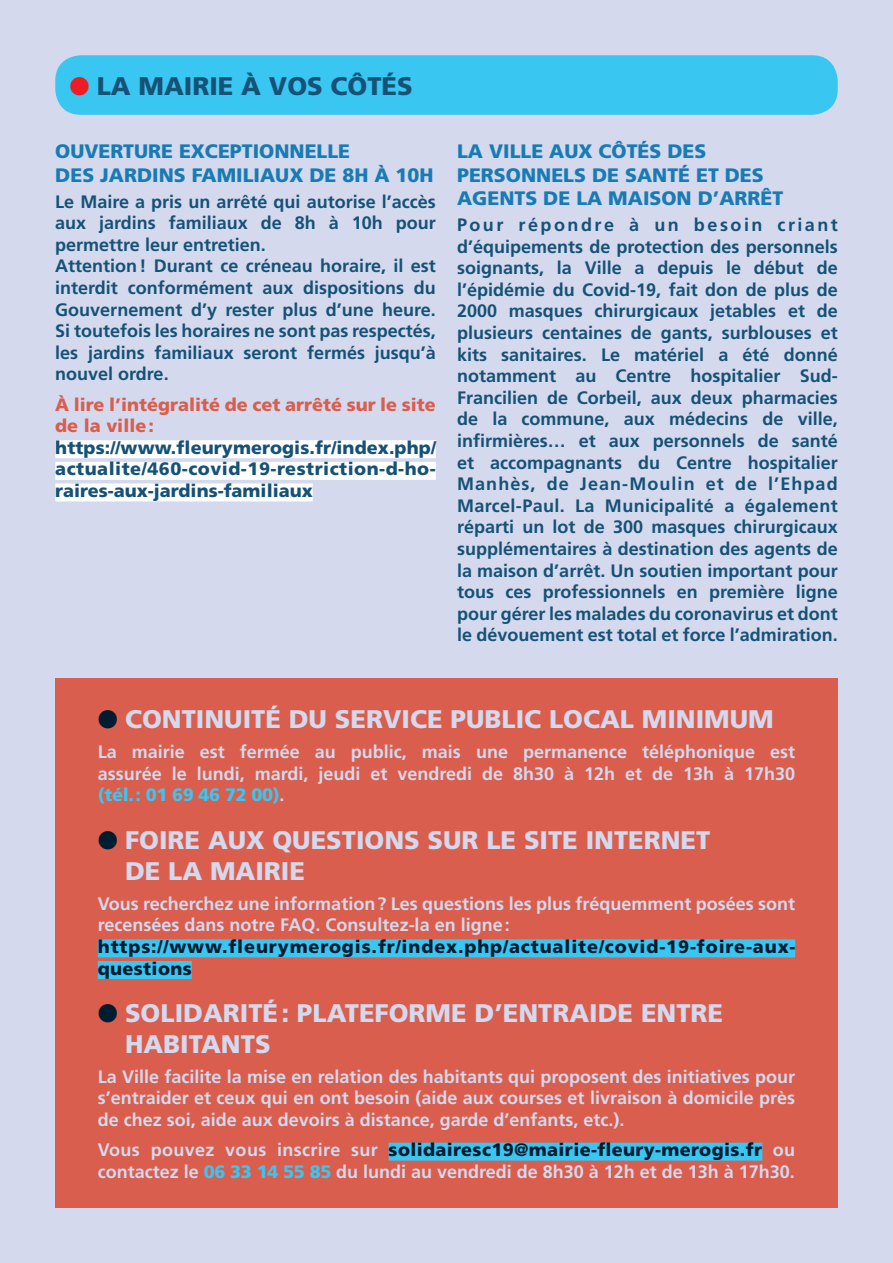
<style>
.page{position:relative;width:893px;height:1263px;background:#d4d9ed}
.page>*{position:absolute;margin:0;border:0;box-sizing:border-box;transform-origin:0 0}
.nl_enc_titre{font:900 25.5px/30.6px "Frutiger";color:#d4d9ed}
.t1{font:900 25.5px "Frutiger";color:#155276}
.nl_texte_titre{font:900 19.5px/23.4px "Frutiger";color:#187bb4}
.t2{font:700 18px/21.6px "Frutiger";color:#155276;text-align:justify}
.nl_enc_texte{font:700 18px/21.6px "Frutiger";color:#d4d9ed;text-align:justify}
.nl_texte_lien_url_et{font:900 18px/21.6px "Frutiger";color:#155276;text-align:justify}
.nl_enc_lien{font:900 18px/21.6px "Frutiger";letter-spacing:.05em;color:#001c31}
.t3{font:900 18px/21.6px "Frutiger";color:#da5e4d}
.s1{color:#ee1d23}
.s2{color:#001c31}
.s3{font-weight:900;color:#39c6f1}
.s4{font-weight:900;color:#001c31}
</style>
<div class="page">
<div style="left:55px;top:440px;width:381px;height:18px;background:#fff"></div>
<div style="left:55px;top:462px;width:381px;height:18px;background:#fff"></div>
<div style="left:55px;top:483px;width:258px;height:18px;background:#fff"></div>
<div style="left:55px;top:55px;width:783px;height:60px;background:#39c6f1;border-radius:26px"></div>
<div style="left:55px;top:678px;width:783px;height:530px;background:#da5e4d"></div>
<div style="left:98px;top:939px;width:697px;height:18px;background:#39c6f1"></div>
<div style="left:98px;top:961px;width:94px;height:18px;background:#39c6f1"></div>
<div style="left:389px;top:1143px;width:373px;height:18px;background:#39c6f1"></div>
<p class="t1" style="left:69px;top:71px;width:345px"><span class="s1">●</span> LA MAIRIE À VOS CÔTÉS</p>
<p class="nl_texte_titre" style="left:55px;top:139px;width:380px">OUVERTURE EXCEPTIONNELLE<br>DES JARDINS FAMILIAUX DE 8H À 10H</p>
<p class="t2" style="left:55px;top:190px;width:382px">Le Maire a pris un arrêté qui autorise l’accès aux jardins familiaux de 8h à 10h pour permettre leur entretien.</p>
<p class="t2" style="left:55px;top:255px;width:382px">Attention! Durant ce créneau horaire, il est interdit conformément aux dispositions du Gouvernement d’y rester plus d’une heure.<br>Si toutefois les horaires ne sont pas respectés, les jardins familiaux seront fermés jusqu’à nouvel ordre.</p>
<p class="t3" style="left:55px;top:393px;width:382px">À lire l’intégralité de cet arrêté sur le site de la ville:</p>
<p class="nl_texte_lien_url_et" style="left:55px;top:436px;width:382px">https://www.fleurymerogis.fr/index.php/ actualite/460-covid-19-restriction-d-ho&shy;raires-aux-jardins-familiaux</p>
<p class="nl_texte_titre" style="left:457px;top:139px;width:328px">LA VILLE AUX CÔTÉS DES<br>PERSONNELS DE SANTÉ ET DES<br>AGENTS DE LA MAISON D’ARRÊT</p>
<p class="t2" style="left:457px;top:214px;width:382px">Pour répondre à un besoin criant d’équipements de protection des personnels soignants, la Ville a depuis le début de l’épidémie du Covid-19, fait don de plus de 2000 masques chirurgicaux jetables et de plusieurs centaines de gants, surblouses et kits sanitaires. Le matériel a été donné notamment au Centre hospitalier Sud-Francilien de Corbeil, aux deux pharmacies de la commune, aux médecins de ville, infirmières… et aux personnels de santé et accompagnants du Centre hospitalier Manhès, de Jean-Moulin et de l’Ehpad Marcel-Paul. La Municipalité a également réparti un lot de 300 masques chirurgicaux supplémentaires à destination des agents de la maison d’arrêt. Un soutien important pour tous ces professionnels en première ligne pour gérer les malades du coronavirus et dont le dévouement est total et force l’admiration.</p>
<p class="nl_enc_titre" style="left:98px;top:703px;width:677px"><span class="s2">●</span> CONTINUITÉ DU SERVICE PUBLIC LOCAL MINIMUM</p>
<p class="nl_enc_texte" style="left:98px;top:741px;width:699px">La mairie est fermée au public, mais une permanence téléphonique est assurée le lundi, mardi, jeudi et vendredi de 8h30 à 12h et de 13h à 17h30 <span class="s3">(tél.: 01 69 46 72 00)</span>.</p>
<p class="nl_enc_titre" style="left:125px;top:824px;width:587px;text-indent:-27px"><span class="s2">●</span> FOIRE AUX QUESTIONS SUR LE SITE INTERNET<br>DE LA MAIRIE</p>
<p class="nl_enc_texte" style="left:98px;top:892px;width:699px">Vous recherchez une information? Les questions les plus fréquemment posées sont recensées dans notre FAQ. Consultez-la en ligne:</p>
<p class="nl_enc_lien" style="left:98px;top:935px;width:699px">https://www.fleurymerogis.fr/index.php/actualite/covid-19-foire-aux&shy;questions</p>
<p class="nl_enc_titre" style="left:125px;top:997px;width:600px;text-indent:-27px"><span class="s2">●</span> SOLIDARITÉ: PLATEFORME D’ENTRAIDE ENTRE<br>HABITANTS</p>
<p class="nl_enc_texte" style="left:98px;top:1065px;width:699px">La Ville facilite la mise en relation des habitants qui proposent des initiatives pour s’entraider et ceux qui en ont besoin (aide aux courses et livraison à domicile près de chez soi, aide aux devoirs à distance, garde d’enfants, etc.).</p>
<p class="nl_enc_texte" style="left:98px;top:1139px;width:699px">Vous pouvez vous inscrire sur <span class="s4">solidairesc19@mairie-fleury-merogis.fr</span> ou contactez le <span class="s3">06 33 14 55 85</span> du lundi au vendredi de 8h30 à 12h et de 13h à 17h30.</p>
</div>
